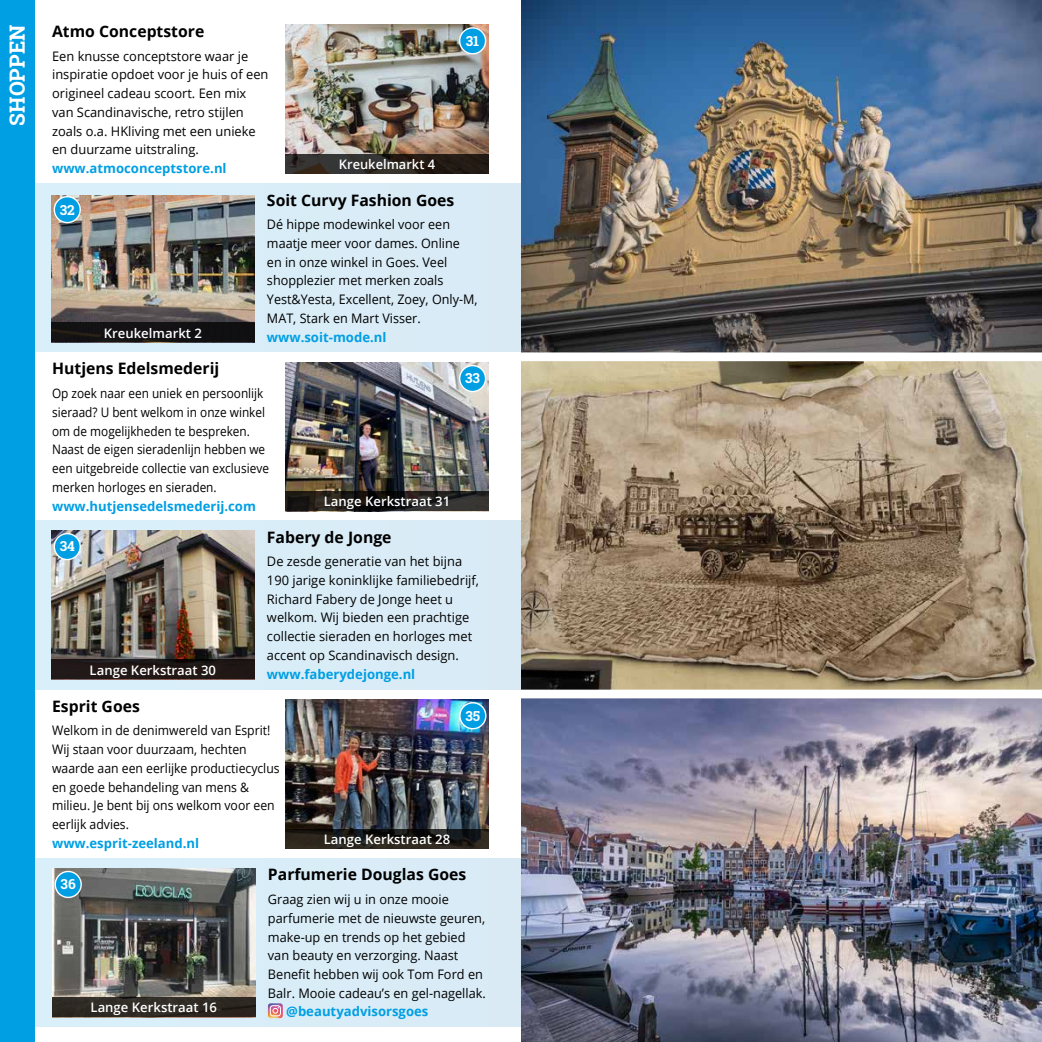
<style>
.page{position:relative;width:1042px;height:1042px;background:#fff}
.page>*{position:absolute;margin:0;border:0;box-sizing:border-box;transform-origin:0 0}
.t1{font:700 21px "Roboto Slab";color:#fff}
.t2{font:700 15.75px "Open Sans";color:#000}
.t3{font:700 13.83px "Roboto Slab";color:#fff}
.t4{font:13.12px/18.7px "Open Sans";color:#000}
.t5{font:13.12px/18.7px "Open Sans";color:#000;scale:.9 1}
.t6{font:13.12px/18.7px "Open Sans";color:#000;scale:.93 1}
.t7{font:13.12px/18.7px "Open Sans";color:#000;scale:.96 1}
.t8{font:700 13.12px "Open Sans";color:#009fe3}
.t9{font:600 13.12px "Open Sans";color:#fff}
</style>
<div class="page">
<img style="left:521px;top:0;width:521px;height:352px">
<img style="left:521px;top:698px;width:521px;height:344px">
<img style="left:521px;top:361px;width:521px;height:328px">
<div style="left:35px;top:858px;width:486px;height:168px;background:#d9ecf7"></div>
<div style="left:35px;top:520px;width:486px;height:169px;background:#d9ecf7"></div>
<div style="left:35px;top:183px;width:486px;height:169px;background:#d9ecf7"></div>
<img style="left:51px;top:530px;width:204px;height:129px">
<div style="left:54px;top:534px;width:26px;height:25px;background:#009fe3;border-radius:50%"></div>
<div style="left:54px;top:533px;width:27px;height:27px;border:1px solid #fff;border-radius:50%"></div>
<div style="left:51px;top:659px;width:204px;height:20px;background:#211816"></div>
<img style="left:52px;top:868px;width:203px;height:129px">
<div style="left:55px;top:871px;width:26px;height:26px;background:#009fe3;border-radius:50%"></div>
<div style="left:55px;top:871px;width:27px;height:27px;border:1px solid #fff;border-radius:50%"></div>
<div style="left:52px;top:997px;width:203px;height:20px;background:#2e2a24"></div>
<svg style="left:268px;top:1003px;width:15px;height:15px"></svg>
<img style="left:285px;top:25px;width:204px;height:129px">
<div style="left:460px;top:28px;width:25px;height:26px;background:#009fe3;border-radius:50%"></div>
<div style="left:459px;top:27px;width:27px;height:27px;border:1px solid #fff;border-radius:50%"></div>
<svg style="left:285px;top:154px;width:204px;height:20px;background:#2c2622"></svg>
<img style="left:51px;top:195px;width:204px;height:127px">
<div style="left:54px;top:197px;width:26px;height:26px;background:#009fe3;border-radius:50%"></div>
<div style="left:54px;top:196px;width:27px;height:27px;border:1px solid #fff;border-radius:50%"></div>
<div style="left:51px;top:322px;width:204px;height:20px;background:#121112"></div>
<img style="left:285px;top:362px;width:204px;height:129px">
<div style="left:460px;top:366px;width:25px;height:25px;background:#009fe3;border-radius:50%"></div>
<div style="left:459px;top:365px;width:27px;height:27px;border:1px solid #fff;border-radius:50%"></div>
<svg style="left:285px;top:491px;width:204px;height:20px;background:#201d1b"></svg>
<img style="left:285px;top:699px;width:204px;height:129px">
<div style="left:460px;top:703px;width:26px;height:26px;background:#009fe3;border-radius:50%"></div>
<div style="left:459px;top:702px;width:27px;height:27px;border:1px solid #fff;border-radius:50%"></div>
<svg style="left:285px;top:828px;width:204px;height:20px;background:#221f1b"></svg>
<div style="left:0;top:0;width:35px;height:1042px;background:#009fe3"></div>
<h1 class="t1" style="left:3px;top:126px;width:102px;rotate:-90deg">SHOPPEN</h1>
<p class="t2" style="left:52px;top:20px;width:154px">Atmo Conceptstore</p>
<p class="t4" style="left:52px;top:46px;width:218px">Een knusse conceptstore waar je inspiratie opdoet voor je huis of een origineel cadeau scoort. Een mix van Scandinavische, retro stijlen zoals o.a. HKliving met een unieke en duurzame uitstraling.</p>
<p class="t8" style="left:52px;top:159px;width:176px">www.atmoconceptstore.nl</p>
<p class="t3" style="left:466px;top:31px;width:15px">31</p>
<p class="t9" style="left:339px;top:155px;width:98px">Kreukelmarkt 4</p>
<p class="t3" style="left:60px;top:200px;width:17px">32</p>
<p class="t9" style="left:104px;top:324px;width:100px">Kreukelmarkt 2</p>
<p class="t2" style="left:267px;top:189px;width:189px">Soit Curvy Fashion Goes</p>
<p class="t7" style="left:267px;top:215px;width:221px">Dé hippe modewinkel voor een maatje meer voor dames. Online en in onze winkel in Goes. Veel shopplezier met merken zoals<br>Yest&amp;Yesta, Excellent, Zoey, Only-M,<br>MAT, Stark en Mart Visser.</p>
<p class="t8" style="left:267px;top:328px;width:121px">www.soit-mode.nl</p>
<p class="t2" style="left:52px;top:358px;width:169px">Hutjens Edelsmederij</p>
<p class="t5" style="left:52px;top:384px;width:242px">Op zoek naar een uniek en persoonlijk sieraad? U bent welkom in onze winkel om de mogelijkheden te bespreken.<br>Naast de eigen sieradenlijn hebben we een uitgebreide collectie van exclusieve merken horloges en sieraden.</p>
<p class="t8" style="left:52px;top:496px;width:205px">www.hutjensedelsmederij.com</p>
<p class="t3" style="left:465px;top:369px;width:16px">33</p>
<p class="t9" style="left:324px;top:493px;width:128px">Lange Kerkstraat 31</p>
<p class="t3" style="left:60px;top:537px;width:17px">34</p>
<p class="t9" style="left:90px;top:661px;width:128px">Lange Kerkstraat 30</p>
<p class="t2" style="left:267px;top:526px;width:126px">Fabery de Jonge</p>
<p class="t4" style="left:267px;top:552px;width:214px">De zesde generatie van het bijna 190 jarige koninklijke familiebedrijf, Richard Fabery de Jonge heet u welkom. Wij bieden een prachtige collectie sieraden en horloges met accent op Scandinavisch design.</p>
<p class="t8" style="left:267px;top:664px;width:150px">www.faberydejonge.nl</p>
<p class="t2" style="left:52px;top:695px;width:89px">Esprit Goes</p>
<p class="t6" style="left:52px;top:721px;width:246px">Welkom in de denimwereld van Esprit!<br>Wij staan voor duurzaam, hechten waarde aan een eerlijke productiecyclus en goede behandeling van mens &amp; milieu. Je bent bij ons welkom voor een eerlijk advies.</p>
<p class="t8" style="left:52px;top:834px;width:149px">www.esprit-zeeland.nl</p>
<p class="t3" style="left:465px;top:706px;width:16px">35</p>
<p class="t9" style="left:324px;top:830px;width:128px">Lange Kerkstraat 28</p>
<p class="t3" style="left:61px;top:875px;width:17px">36</p>
<p class="t9" style="left:91px;top:998px;width:128px">Lange Kerkstraat 16</p>
<p class="t2" style="left:268px;top:863px;width:200px">Parfumerie Douglas Goes</p>
<p class="t4" style="left:268px;top:889px;width:219px">Graag zien wij u in onze mooie parfumerie met de nieuwste geuren, make-up en trends op het gebied van beauty en verzorging. Naast Benefit hebben wij ook Tom Ford en Balr. Mooie cadeau’s en gel-nagellak.</p>
<p class="t8" style="left:286px;top:1002px;width:144px">@beautyadvisorsgoes</p>
</div>
